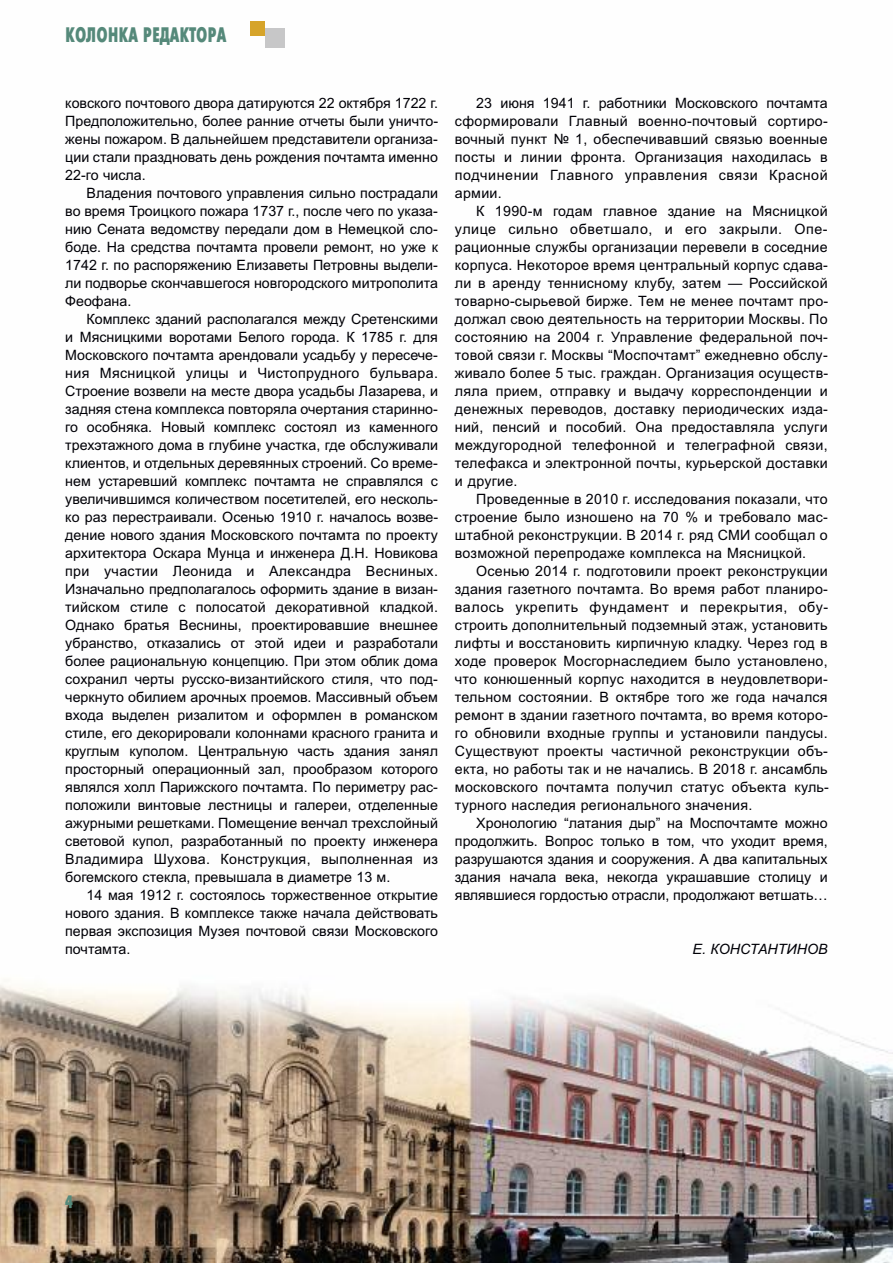
<style>
.page{position:relative;width:893px;height:1263px;background:#fff}
.page>*{position:absolute;margin:0;border:0;box-sizing:border-box;transform-origin:0 0}
.t1{font:21px "Futura Futuris X Cond C";color:#55897a;scale:.9 1}
.t2{font:18px "Futura Futuris X Cond C";color:#55897a}
.t3{font:14.25px/18px "Arial";color:#000006;text-align:justify}
.t4{font:italic 14.25px "Arial";color:#000006}
</style>
<div class="page">
<img style="left:0;top:21px;width:893px;height:1242px">
<div style="left:251px;top:21px;width:14px;height:14px;background:#d6a42a"></div>
<div style="left:265px;top:28px;width:20px;height:20px;background:#c7c7c8"></div>
<h1 class="t1" style="left:65px;top:22px;width:180px">КОЛОНКА РЕДАКТОРА</h1>
<p class="t3" style="left:65px;top:94px;width:374px">ковского почтового двора датируются 22 октября 1722 г.<br>Предположительно, более ранние отчеты были уничто&shy;жены пожаром. В дальнейшем представители организа&shy;ции стали праздновать день рождения почтамта именно 22-го числа.</p>
<p class="t3" style="left:65px;top:184px;width:374px;text-indent:21px">Владения почтового управления сильно пострадали во время Троицкого пожара 1737 г., после чего по указа&shy;нию Сената ведомству передали дом в Немецкой сло&shy;боде. На средства почтамта провели ремонт, но уже к 1742 г. по распоряжению Елизаветы Петровны выдели&shy;ли подворье скончавшегося новгородского митрополита Феофана.</p>
<p class="t3" style="left:65px;top:310px;width:374px;text-indent:21px">Комплекс зданий располагался между Сретенскими и Мясницкими воротами Белого города. К 1785 г. для Московского почтамта арендовали усадьбу у пересече&shy;ния Мясницкой улицы и Чистопрудного бульвара.<br>Строение возвели на месте двора усадьбы Лазарева, и задняя стена комплекса повторяла очертания старинно&shy;го особняка. Новый комплекс состоял из каменного трехэтажного дома в глубине участка, где обслуживали клиентов, и отдельных деревянных строений. Со време&shy;нем устаревший комплекс почтамта не справлялся с увеличившимся количеством посетителей, его несколь&shy;ко раз перестраивали. Осенью 1910 г. началось возве&shy;дение нового здания Московского почтамта по проекту архитектора Оскара Мунца и инженера Д.Н. Новикова при участии Леонида и Александра Весниных.<br>Изначально предполагалось оформить здание в визан&shy;тийском стиле с полосатой декоративной кладкой.<br>Однако братья Веснины, проектировавшие внешнее убранство, отказались от этой идеи и разработали более рациональную концепцию. При этом облик дома сохранил черты русско-византийского стиля, что под&shy;черкнуто обилием арочных проемов. Массивный объем входа выделен ризалитом и оформлен в романском стиле, его декорировали колоннами красного гранита и круглым куполом. Центральную часть здания занял просторный операционный зал, прообразом которого являлся холл Парижского почтамта. По периметру рас&shy;положили винтовые лестницы и галереи, отделенные ажурными решетками. Помещение венчал трехслойный световой купол, разработанный по проекту инженера Владимира Шухова. Конструкция, выполненная из богемского стекла, превышала в диаметре 13 м.</p>
<p class="t3" style="left:65px;top:886px;width:374px;text-indent:21px">14 мая 1912 г. состоялось торжественное открытие нового здания. В комплексе также начала действовать первая экспозиция Музея почтовой связи Московского почтамта.</p>
<p class="t3" style="left:455px;top:94px;width:374px;text-indent:21px">23 июня 1941 г. работники Московского почтамта сформировали Главный военно-почтовый сортиро&shy;вочный пункт № 1, обеспечивавший связью военные посты и линии фронта. Организация находилась в подчинении Главного управления связи Красной армии.</p>
<p class="t3" style="left:455px;top:202px;width:375px;text-indent:21px">К 1990-м годам главное здание на Мясницкой улице сильно обветшало, и его закрыли. Опе&shy;рационные службы организации перевели в соседние корпуса. Некоторое время центральный корпус сдава&shy;ли в аренду теннисному клубу, затем — Российской товарно-сырьевой бирже. Тем не менее почтамт про&shy;должал свою деятельность на территории Москвы. По состоянию на 2004 г. Управление федеральной поч&shy;товой связи г. Москвы “Моспочтамт” ежедневно обслу&shy;живало более 5 тыс. граждан. Организация осуществ&shy;ляла прием, отправку и выдачу корреспонденции и денежных переводов, доставку периодических изда&shy;ний, пенсий и пособий. Она предоставляла услуги междугородной телефонной и телеграфной связи, телефакса и электронной почты, курьерской доставки и другие.</p>
<p class="t3" style="left:455px;top:490px;width:374px;text-indent:21px">Проведенные в 2010 г. исследования показали, что строение было изношено на 70 % и требовало мас&shy;штабной реконструкции. В 2014 г. ряд СМИ сообщал о возможной перепродаже комплекса на Мясницкой.</p>
<p class="t3" style="left:455px;top:562px;width:376px;text-indent:21px">Осенью 2014 г. подготовили проект реконструкции здания газетного почтамта. Во время работ планиро&shy;валось укрепить фундамент и перекрытия, обу&shy;строить дополнительный подземный этаж, установить лифты и восстановить кирпичную кладку. Через год в ходе проверок Мосгорнаследием было установлено, что конюшенный корпус находится в неудовлетвори&shy;тельном состоянии. В октябре того же года начался ремонт в здании газетного почтамта, во время которо&shy;го обновили входные группы и установили пандусы.<br>Существуют проекты частичной реконструкции объ&shy;екта, но работы так и не начались. В 2018 г. ансамбль московского почтамта получил статус объекта куль&shy;турного наследия регионального значения.</p>
<p class="t3" style="left:455px;top:814px;width:374px;text-indent:21px">Хронологию “латания дыр” на Моспочтамте можно продолжить. Вопрос только в том, что уходит время, разрушаются здания и сооружения. А два капитальных здания начала века, некогда украшавшие столицу и являвшиеся гордостью отрасли, продолжают ветшать…</p>
<p class="t4" style="left:693px;top:941px;width:137px">Е. КОНСТАНТИНОВ</p>
<p class="t2" style="left:65px;top:1191px;width:9px">4</p>
</div>
